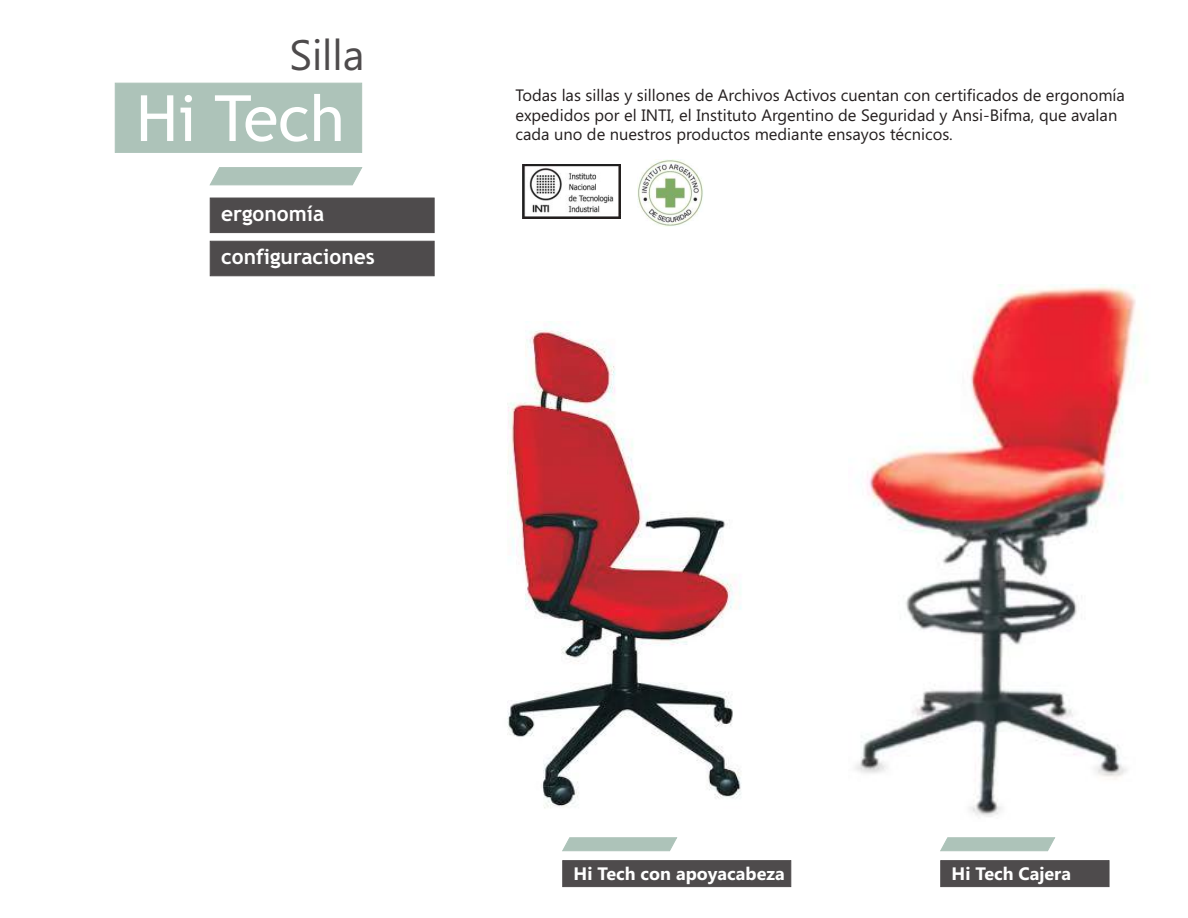
<style>
.page{position:relative;width:1188px;height:918px;background:#fff}
.page>*{position:absolute;margin:0;border:0;box-sizing:border-box;transform-origin:0 0}
.t1{font:63.9px "Trebuchet MS";color:#fff}
.t2{font:42.6px "Segoe UI";color:#4e4b4c}
.t3{font:700 21px/43.2px "Trebuchet MS";color:#fff}
.t4{font:700 18px "Segoe UI";color:#fff}
.t5{font:16.5px/19.8px "Segoe UI";color:#241f1f}
</style>
<div class="page">
<img style="left:522px;top:164px;width:99px;height:54px">
<img style="left:637px;top:160px;width:66px;height:66px">
<div style="left:210px;top:198px;width:224px;height:35px;background:#4e4b4c"></div>
<div style="left:210px;top:241px;width:224px;height:35px;background:#4e4b4c"></div>
<img style="left:507px;top:322px;width:235px;height:487px">
<div style="left:115px;top:83px;width:247px;height:70px;background:#adc3b9"></div>
<div style="left:210px;top:167px;width:152px;height:18px;background:#adc3b9"></div>
<img style="left:855px;top:284px;width:282px;height:533px">
<svg style="left:940px;top:837px;width:115px;height:14px;background:#b3c7be"></svg>
<div style="left:941px;top:860px;width:168px;height:27px;background:#4e4b4c;border:1px solid #4e4b4c"></div>
<svg style="left:562px;top:837px;width:115px;height:14px;background:#b3c7be"></svg>
<div style="left:563px;top:860px;width:228px;height:27px;background:#4e4b4c;border:1px solid #4e4b4c"></div>
<h2 class="t2" style="left:289px;top:39px;width:77px">Silla</h2>
<h1 class="t1" style="left:136px;top:94px;width:210px">Hi Tech</h1>
<p class="t3" style="left:221px;top:194px;width:155px">ergonomía configuraciones</p>
<p class="t5" style="left:515px;top:87px;width:611px">Todas las sillas y sillones de Archivos Activos cuentan con certificados de ergonomía expedidos por el INTI, el Instituto Argentino de Seguridad y Ansi-Bifma, que avalan cada uno de nuestros productos mediante ensayos técnicos.</p>
<p class="t4" style="left:574px;top:867px;width:213px">Hi Tech con apoyacabeza</p>
<p class="t4" style="left:952px;top:867px;width:121px">Hi Tech Cajera</p>
</div>
